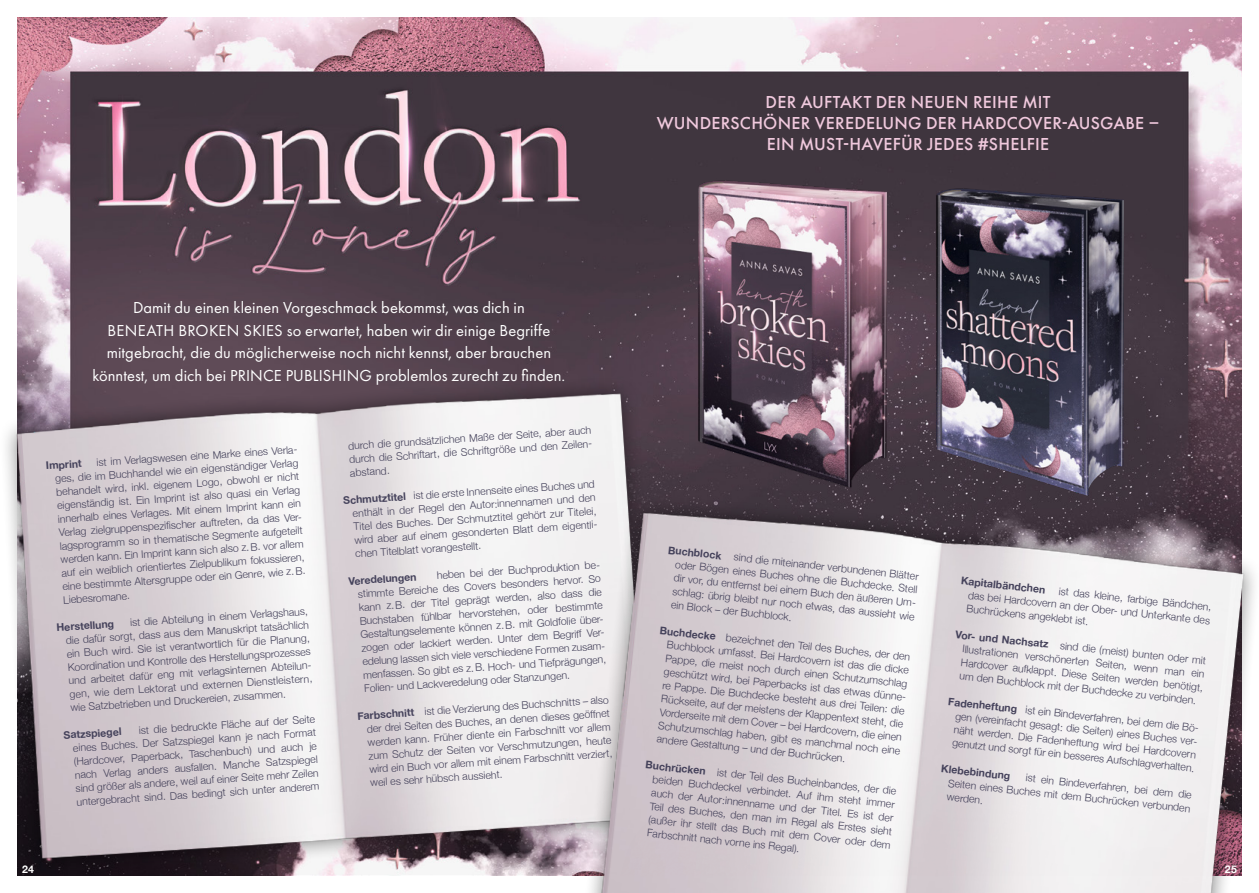
<style>
.page{position:relative;width:1259px;height:893px;background:#fff}
.page>*{position:absolute;margin:0;border:0;box-sizing:border-box;transform-origin:0 0}
.t1{font:500 18px/21px "Futura PT";letter-spacing:.015em;color:#f0c9dd;text-align:center}
.t2{font:16.5px/22.5px "Futura PT";letter-spacing:.005em;color:#fff;text-align:center}
.t3{font:300 10.5px/13.5px "Helvetica Neue";color:#45425b}
.t4{font:700 10.5px "Helvetica Neue";color:#45425b}
.t5{font:700 10.5px "Helvetica Neue";color:#fff}
.s1{font-weight:700}
</style>
<div class="page">
<img style="left:17px;top:17px;width:1225px;height:424px">
<img style="left:697px;top:177px;width:189px;height:264px">
<img style="left:934px;top:184px;width:190px;height:257px">
<img style="left:6px;top:324px;width:694px;height:552px">
<img style="left:561px;top:441px;width:694px;height:452px">
<h1 class="t1" style="left:656px;top:91px;width:504px">DER AUFTAKT DER NEUEN REIHE MIT<br>WUNDERSCHÖNER VEREDELUNG DER HARDCOVER-AUSGABE –<br>EIN MUST-HAVEFÜR JEDES #SHELFIE</h1>
<p class="t2" style="left:92px;top:297px;width:474px">Damit du einen kleinen Vorgeschmack bekommst, was dich in<br>BENEATH BROKEN SKIES so erwartet, haben wir dir einige Begriffe mitgebracht, die du möglicherweise noch nicht kennst, aber brauchen könntest, um dich bei PRINCE PUBLISHING problemlos zurecht zu finden.</p>
<p class="t3" style="left:53px;top:458px;width:247px;text-indent:43px;rotate:-4deg">ist im Verlagswesen eine Marke eines Verla&shy;ges, die im Buchhandel wie ein eigenständiger Verlag behandelt wird, inkl. eigenem Logo, obwohl er nicht eigenständig ist. Ein Imprint ist also quasi ein Verlag innerhalb eines Verlages. Mit einem Imprint kann ein Verlag zielgruppenspezifischer auftreten, da das Ver&shy;lagsprogramm so in thematische Segmente aufgeteilt werden kann. Ein Imprint kann sich also z.B. vor allem auf ein weiblich orientiertes Zielpublikum fokussieren, eine bestimmte Altersgruppe oder ein Genre, wie z.B.<br>Liebesromane.</p>
<p class="t4" style="left:56px;top:619px;width:59px;rotate:-4deg">Herstellung</p>
<p class="t4" style="left:45px;top:458px;width:37px;rotate:-4deg">Imprint</p>
<p class="t3" style="left:64px;top:620px;width:246px;text-indent:66px;rotate:-4deg">ist die Abteilung in einem Verlagshaus, die dafür sorgt, dass aus dem Manuskript tatsächlich ein Buch wird. Sie ist verantwortlich für die Planung, Koordination und Kontrolle des Herstellungsprozesses und arbeitet dafür eng mit verlagsinternen Abteilun&shy;gen, wie dem Lektorat und externen Dienstleistern, wie Satzbetrieben und Druckereien, zusammen.</p>
<p class="t4" style="left:63px;top:727px;width:59px;rotate:-4deg">Satzspiegel</p>
<p class="t3" style="left:71px;top:728px;width:245px;text-align:justify;text-indent:67px;rotate:-4deg">ist die bedruckte Fläche auf der Seite eines Buches. Der Satzspiegel kann je nach Format (Hardcover, Paperback, Taschenbuch) und auch je nach Verlag anders ausfallen. Manche Satzspiegel sind größer als andere, weil auf einer Seite mehr Zeilen untergebracht sind. Das bedingt sich unter anderem</p>
<p class="t3" style="left:348px;top:439px;width:246px;rotate:-4deg">durch die grundsätzlichen Maße der Seite, aber auch durch die Schriftart, die Schriftgröße und den Zeilen&shy;abstand.</p>
<p class="t3" style="left:351px;top:493px;width:246px;text-indent:-8px;rotate:-4deg"><span class="s1">Schmutztitel</span> ist die erste Innenseite eines Buches und enthält in der Regel den Autor:innennamen und den Titel des Buches. Der Schmutztitel gehört zur Titelei, wird aber auf einem gesonderten Blatt dem eigentli&shy;chen Titelblatt vorangestellt.</p>
<p class="t4" style="left:348px;top:573px;width:69px;rotate:-4deg">Veredelungen</p>
<p class="t3" style="left:356px;top:574px;width:252px;text-indent:80px;rotate:-4deg">heben bei der Buchproduktion be&shy;stimmte Bereiche des Covers besonders hervor. So kann z.B. der Titel geprägt werden, also dass die Buchstaben fühlbar hervorstehen, oder bestimmte Gestaltungselemente können z.B. mit Goldfolie über&shy;zogen oder lackiert werden. Unter dem Begriff Ver&shy;edelung lassen sich viele verschiedene Formen zusam&shy;menfassen. So gibt es z.B. Hoch- und Tiefprägungen, Folien- und Lackveredelung oder Stanzungen.</p>
<p class="t3" style="left:365px;top:708px;width:245px;text-align:justify;text-indent:-8px;rotate:-4deg"><span class="s1">Farbschnitt</span> ist die Verzierung des Buchschnitts – also der drei Seiten des Buches, an denen dieses geöffnet werden kann. Früher diente ein Farbschnitt vor allem zum Schutz der Seiten vor Verschmutzungen, heute wird ein Buch vor allem mit einem Farbschnitt verziert, weil es sehr hübsch aussieht.</p>
<p class="t3" style="left:677px;top:543px;width:246px;text-indent:-9px;rotate:6deg"><span class="s1">Buchblock</span> sind die miteinander verbundenen Blätter oder Bögen eines Buches ohne die Buchdecke. Stell dir vor, du entfernst bei einem Buch den äußeren Um&shy;schlag: übrig bleibt nur noch etwas, das aussieht wie ein Block – der Buchblock.</p>
<p class="t3" style="left:669px;top:624px;width:246px;text-indent:-9px;rotate:6deg"><span class="s1">Buchdecke</span> bezeichnet den Teil des Buches, der den Buchblock umfasst. Bei Hardcovern ist das die dicke Pappe, die meist noch durch einen Schutzumschlag geschützt wird, bei Paperbacks ist das etwas dünne&shy;re Pappe. Die Buchdecke besteht aus drei Teilen: die Rückseite, auf der meistens der Klappentext steht, die Vorderseite mit dem Cover – bei Hardcovern, die einen Schutzumschlag haben, gibt es manchmal noch eine andere Gestaltung – und der Buchrücken.</p>
<p class="t3" style="left:655px;top:758px;width:245px;text-align:justify;text-indent:-9px;rotate:6deg"><span class="s1">Buchrücken</span> ist der Teil des Bucheinbandes, der die beiden Buchdeckel verbindet. Auf ihm steht immer auch der Autor:innenname und der Titel. Es ist der Teil des Buches, den man im Regal als Erstes sieht (außer ihr stellt das Buch mit dem Cover oder dem Farbschnitt nach vorne ins Regal).</p>
<p class="t4" style="left:962px;top:572px;width:86px;rotate:6deg">Kapitalbändchen</p>
<p class="t3" style="left:970px;top:574px;width:245px;text-align:justify;text-indent:90px;rotate:6deg">ist das kleine, farbige Bändchen, das bei Hardcovern an der Ober- und Unterkante des Buchrückens angeklebt ist.</p>
<p class="t3" style="left:964px;top:628px;width:245px;text-align:justify;text-indent:-9px;rotate:6deg"><span class="s1">Vor- und Nachsatz</span> sind die (meist) bunten oder mit Illustrationen verschönerten Seiten, wenn man ein Hardcover aufklappt. Diese Seiten werden benötigt, um den Buchblock mit der Buchdecke zu verbinden.</p>
<p class="t3" style="left:957px;top:695px;width:246px;text-indent:-9px;rotate:6deg"><span class="s1">Fadenheftung</span> ist ein Bindeverfahren, bei dem die Bö&shy;gen (vereinfacht gesagt: die Seiten) eines Buches ver&shy;näht werden. Die Fadenheftung wird bei Hardcovern genutzt und sorgt für ein besseres Aufschlagverhalten.</p>
<p class="t4" style="left:942px;top:760px;width:71px;rotate:6deg">Klebebindung</p>
<p class="t3" style="left:950px;top:762px;width:245px;text-align:justify;text-indent:76px;rotate:6deg">ist ein Bindeverfahren, bei dem die Seiten eines Buches mit dem Buchrücken verbunden werden.</p>
<p class="t5" style="left:22px;top:861px;width:13px">24</p>
<p class="t5" style="left:1225px;top:861px;width:14px">25</p>
</div>
